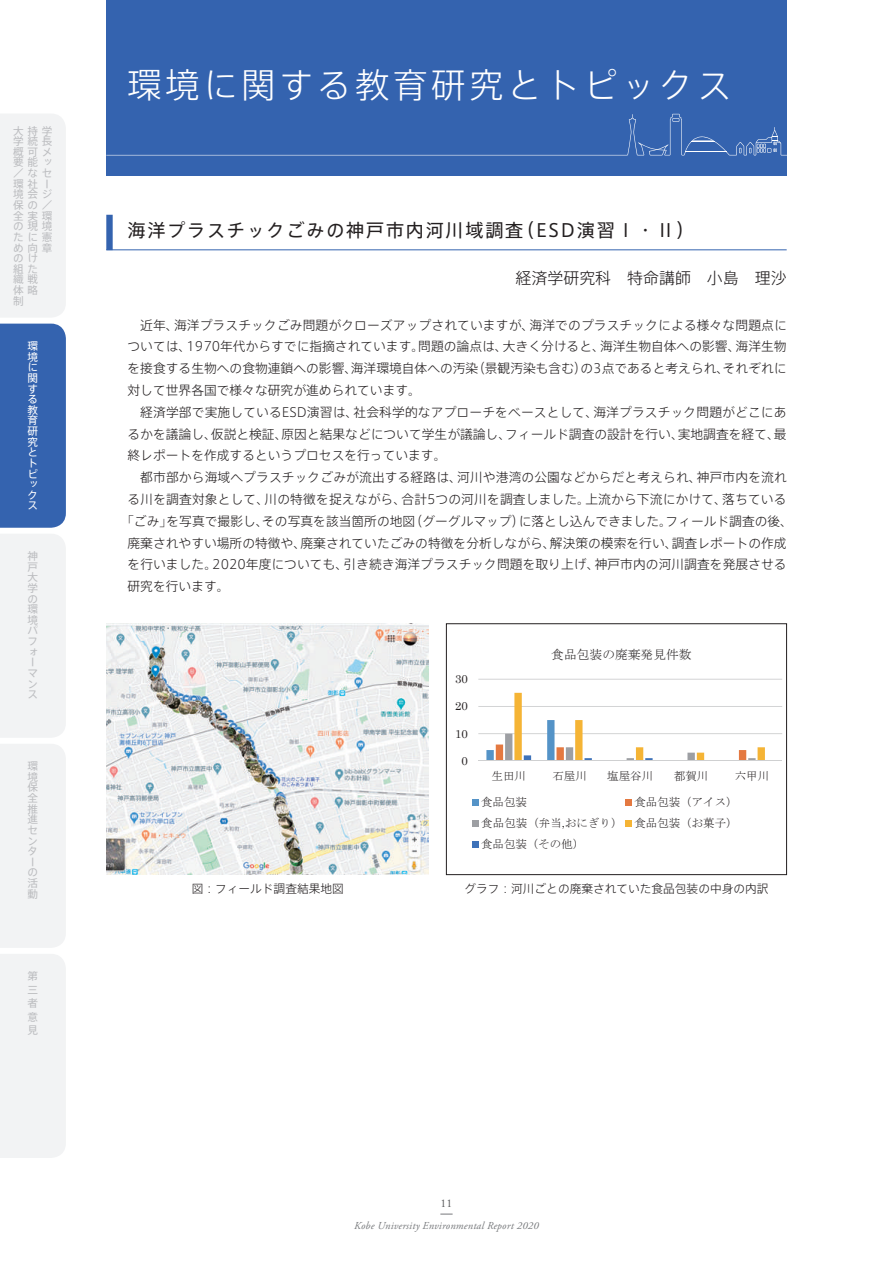
<style>
.page{position:relative;width:893px;height:1263px;background:#fff}
.page>*{position:absolute;margin:0;border:0;box-sizing:border-box;transform-origin:0 0}
.t1{font:300 34.5px "Axis Std";letter-spacing:.1em;color:#fff}
.t2{font:18px "Axis Std";letter-spacing:.1em;color:#231f20}
.t3{font:300 15.9px "Axis Std";color:#231f20}
.t4{font:300 12.75px/21.8px "Axis Std";color:#231f20;text-align:justify}
.t5{font:12.75px "MS Mincho";color:#231f20}
.t6{font:300 11.7px "Axis Std";color:#231f20}
.t7{font:11.7px "Adobe Garamond Pro";color:#57585a}
.t8{font:11.55px/21.3px "MS Mincho";color:#231f20;text-align:justify}
.t9{font:11.55px "Century";color:#231f20}
.t10{font:10.65px/10.6px "Axis Std";color:#bcbdc0}
.t11{font:italic 10.65px "Adobe Garamond Pro";letter-spacing:.02em;color:#76787b}
.t12{font:10.65px/10.6px "Axis Std";color:#fff}
.s1{font-family:"Century"}
</style>
<div class="page">
<div style="left:106px;top:215px;width:7px;height:35px;background:#3463af"></div>
<hr style="left:106px;top:249px;width:681px;height:1px;background:#3463af">
<img style="left:106px;top:624px;width:323px;height:251px">
<hr style="left:478px;top:679px;width:304px;height:1px;background:#cfd0d1">
<hr style="left:478px;top:706px;width:304px;height:1px;background:#cfd0d1">
<hr style="left:478px;top:733px;width:304px;height:1px;background:#cfd0d1">
<svg style="left:486px;top:693px;width:279px;height:67px"></svg>
<hr style="left:478px;top:760px;width:304px;height:1px;background:#cfd0d1">
<svg style="left:472px;top:799px;width:6px;height:6px"></svg>
<div style="left:625px;top:799px;width:7px;height:6px;background:#e47941"></div>
<div style="left:472px;top:820px;width:6px;height:7px;background:#9d9fa3"></div>
<div style="left:625px;top:820px;width:7px;height:7px;background:#f5b435"></div>
<svg style="left:472px;top:842px;width:6px;height:6px"></svg>
<div style="left:446px;top:623px;width:341px;height:252px;border:1px solid #231f20"></div>
<div style="left:106px;top:0;width:681px;height:176px;background:#3463af"></div>
<svg style="left:106px;top:114px;width:681px;height:41px"></svg>
<div style="left:0;top:114px;width:66px;height:203px;background:#f2f3f4"></div>
<div style="left:0;top:324px;width:66px;height:204px;background:#3463af"></div>
<div style="left:0;top:534px;width:66px;height:204px;background:#f2f3f4"></div>
<div style="left:0;top:744px;width:66px;height:204px;background:#f2f3f4"></div>
<div style="left:0;top:954px;width:66px;height:204px;background:#f2f3f4"></div>
<svg style="left:440px;top:1214px;width:13px;height:1px"></svg>
<p class="t10" style="left:13px;top:125px;width:41px">大持学学続長概可メ要能ッ／なセ環社ー境会ジ保の／全実環の現境たに憲め向章のけ<br>組た<br>織戦<br>体略<br>制</p>
<p class="t12" style="left:28px;top:340px;width:12px">環境に関する教育研究とトピックス</p>
<p class="t10" style="left:28px;top:550px;width:12px">神戸大学の環境パフォーマンス</p>
<p class="t10" style="left:28px;top:760px;width:12px">環境保全推進センターの活動</p>
<p class="t10" style="left:28px;top:969px;width:12px;line-height:13.5px;text-align:justify">第三者意見</p>
<h1 class="t1" style="left:127px;top:60px;width:606px">環境に関する教育研究とトピックス</h1>
<h2 class="t2" style="left:128px;top:217px;width:568px">海洋プラスチックごみの神戸市内河川域調査（ESD演習Ⅰ・Ⅱ）</h2>
<p class="t3" style="left:516px;top:266px;width:273px">経済学研究科　特命講師　小島　理沙</p>
<p class="t4" style="left:128px;top:313px;width:661px;text-indent:13px">近年、海洋プラスチックごみ問題がクローズアップされていますが、海洋でのプラスチックによる様々な問題点については、1970年代からすでに指摘されています。問題の論点は、大きく分けると、海洋生物自体への影響、海洋生物を接食する生物への食物連鎖への影響、海洋環境自体への汚染（景観汚染も含む）の3点であると考えられ、それぞれに対して世界各国で様々な研究が進められています。</p>
<p class="t4" style="left:128px;top:400px;width:661px;text-indent:13px">経済学部で実施しているESD演習は、社会科学的なアプローチをベースとして、海洋プラスチック問題がどこにあるかを議論し、仮説と検証、原因と結果などについて学生が議論し、フィールド調査の設計を行い、実地調査を経て、最終レポートを作成するというプロセスを行っています。</p>
<p class="t4" style="left:140px;top:466px;width:648px">都市部から海域へプラスチックごみが流出する経路は、河川や港湾の公園などからだと考えられ、神戸市内を流れ</p>
<p class="t4" style="left:128px;top:487px;width:661px">る川を調査対象として、川の特徴を捉えながら、合計5つの河川を調査しました。上流から下流にかけて、落ちている</p>
<p class="t4" style="left:121px;top:509px;width:673px">「ごみ」を写真で撮影し、その写真を該当箇所の地図（グーグルマップ）に落とし込んできました。フィールド調査の後、</p>
<p class="t4" style="left:128px;top:531px;width:661px">廃棄されやすい場所の特徴や、廃棄されていたごみの特徴を分析しながら、解決策の模索を行い、調査レポートの作成</p>
<p class="t4" style="left:128px;top:553px;width:661px">を行いました。2020年度についても、引き続き海洋プラスチック問題を取り上げ、神戸市内の河川調査を発展させる</p>
<p class="t4" style="left:128px;top:575px;width:104px">研究を行います。</p>
<p class="t6" style="left:192px;top:880px;width:154px">図：フィールド調査結果地図</p>
<p class="t9" style="left:455px;top:669px;width:14px">30</p>
<p class="t9" style="left:455px;top:696px;width:14px">20</p>
<p class="t9" style="left:455px;top:724px;width:14px">10</p>
<p class="t9" style="left:461px;top:751px;width:8px">0</p>
<p class="t5" style="left:551px;top:648px;width:142px">食品包装の廃棄発見件数</p>
<p class="t8" style="left:492px;top:765px;width:36px">生田川</p>
<p class="t8" style="left:552px;top:765px;width:36px">石屋川</p>
<p class="t8" style="left:607px;top:765px;width:47px">塩屋谷川</p>
<p class="t8" style="left:674px;top:765px;width:36px">都賀川</p>
<p class="t8" style="left:735px;top:765px;width:36px">六甲川</p>
<p class="t8" style="left:481px;top:791px;width:258px;text-indent:153px">食品包装（アイス）食品包装（弁当<span class="s1">,</span>おにぎり） 食品包装（お菓子）食品包装（その他）</p>
<p class="t6" style="left:464px;top:880px;width:306px">グラフ：河川ごとの廃棄されていた食品包装の中身の内訳</p>
<p class="t8" style="left:481px;top:791px;width:47px">食品包装</p>
<p class="t7" style="left:441px;top:1196px;width:13px">11</p>
<p class="t11" style="left:354px;top:1219px;width:186px">Kobe University Environmental Report 2020</p>
</div>
